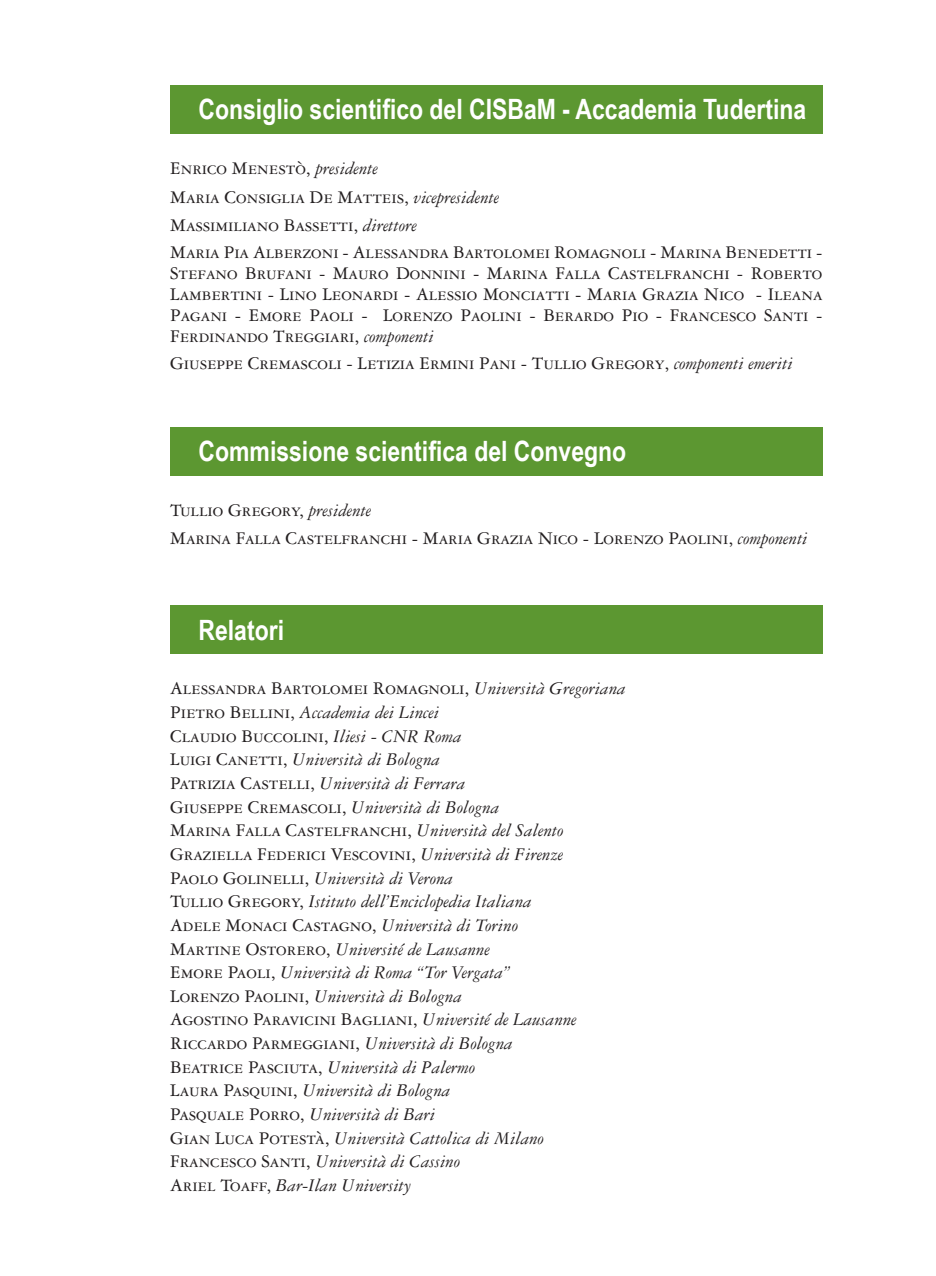
<style>
.page{position:relative;width:936px;height:1276px;background:#fff}
.page>*{position:absolute;margin:0;border:0;box-sizing:border-box;transform-origin:0 0}
.t1{font:700 28px "Arial Narrow";color:#fff}
.t2{font:19px/21px "Garamond 3 LT Std";color:#231f20;text-align:justify}
.t3{font:italic 19px "Garamond 3 LT Std";color:#231f20}
.s1{font-style:italic}
.s2{font-style:normal}
</style>
<div class="page">
<div style="left:170px;top:85px;width:652px;height:48px;background:#5c9731"></div>
<div style="left:170px;top:427px;width:652px;height:48px;background:#5c9731"></div>
<div style="left:170px;top:606px;width:652px;height:48px;background:#5c9731"></div>
<p class="t1" style="left:198px;top:88px;width:609px">Consiglio scientifico del CISBaM - Accademia Tudertina</p>
<p class="t2" style="left:170px;top:158px;width:209px">Enrico Menestò, <span class="s1">presidente</span></p>
<p class="t2" style="left:170px;top:187px;width:330px">Maria Consiglia De Matteis, <span class="s1">vicepresidente</span></p>
<p class="t2" style="left:170px;top:215px;width:248px">Massimiliano Bassetti, <span class="s1">direttore</span></p>
<p class="t2" style="left:170px;top:242px;width:654px">Maria Pia Alberzoni - Alessandra Bartolomei Romagnoli - Marina Benedetti - Stefano Brufani - Mauro Donnini - Marina Falla Castelfranchi - Roberto Lambertini - Lino Leonardi - Alessio Monciatti - Maria Grazia Nico - Ileana Pagani - Emore Paoli - Lorenzo Paolini - Berardo Pio - Francesco Santi - Ferdinando Treggiari, <span class="s1">componenti</span></p>
<p class="t2" style="left:170px;top:352px;width:624px">Giuseppe Cremascoli - Letizia Ermini Pani - Tullio Gregory, <span class="s1">componenti emeriti</span></p>
<p class="t1" style="left:198px;top:430px;width:429px">Commissione scientifica del Convegno</p>
<p class="t2" style="left:170px;top:499px;width:202px">Tullio Gregory, <span class="s1">presidente</span></p>
<p class="t2" style="left:170px;top:528px;width:639px">Marina Falla Castelfranchi - Maria Grazia Nico - Lorenzo Paolini, <span class="s1">componenti</span></p>
<p class="t1" style="left:198px;top:609px;width:87px">Relatori</p>
<p class="t2" style="left:170px;top:678px;width:457px">Alessandra Bartolomei Romagnoli, <span class="s1">Università Gregoriana</span></p>
<p class="t3" style="left:170px;top:702px;width:270px"><span class="s2">Pietro Bellini,</span> Accademia dei Lincei</p>
<p class="t2" style="left:170px;top:725px;width:293px">Claudio Buccolini, <span class="s1">Iliesi - CNR Roma</span></p>
<p class="t3" style="left:170px;top:749px;width:271px"><span class="s2">Luigi Canetti,</span> Università di Bologna</p>
<p class="t3" style="left:170px;top:773px;width:296px"><span class="s2">Patrizia Castelli,</span> Università di Ferrara</p>
<p class="t2" style="left:170px;top:796px;width:330px">Giuseppe Cremascoli, <span class="s1">Università di Bologna</span></p>
<p class="t2" style="left:170px;top:820px;width:394px">Marina Falla Castelfranchi, <span class="s1">Università del Salento</span></p>
<p class="t2" style="left:170px;top:844px;width:394px">Graziella Federici Vescovini, <span class="s1">Università di Firenze</span></p>
<p class="t3" style="left:170px;top:868px;width:284px"><span class="s2">Paolo Golinelli,</span> Università di Verona</p>
<p class="t3" style="left:170px;top:891px;width:363px"><span class="s2">Tullio Gregory,</span> Istituto dell’Enciclopedia Italiana</p>
<p class="t2" style="left:170px;top:914px;width:349px">Adele Monaci Castagno, <span class="s1">Università di Torino</span></p>
<p class="t3" style="left:170px;top:938px;width:321px"><span class="s2">Martine Ostorero,</span> Université de Lausanne</p>
<p class="t3" style="left:170px;top:962px;width:342px"><span class="s2">Emore Paoli,</span> Università di Roma “Tor Vergata”</p>
<p class="t3" style="left:170px;top:986px;width:293px"><span class="s2">Lorenzo Paolini,</span> Università di Bologna</p>
<p class="t2" style="left:170px;top:1009px;width:408px">Agostino Paravicini Bagliani, <span class="s1">Université de Lausanne</span></p>
<p class="t2" style="left:170px;top:1033px;width:344px">Riccardo Parmeggiani, <span class="s1">Università di Bologna</span></p>
<p class="t3" style="left:170px;top:1057px;width:306px"><span class="s2">Beatrice Pasciuta,</span> Università di Palermo</p>
<p class="t3" style="left:170px;top:1080px;width:281px"><span class="s2">Laura Pasquini,</span> Università di Bologna</p>
<p class="t3" style="left:170px;top:1104px;width:266px"><span class="s2">Pasquale Porro,</span> Università di Bari</p>
<p class="t3" style="left:170px;top:1127px;width:375px"><span class="s2">Gian Luca Potestà,</span> Università Cattolica di Milano</p>
<p class="t3" style="left:170px;top:1151px;width:291px"><span class="s2">Francesco Santi,</span> Università di Cassino</p>
<p class="t3" style="left:170px;top:1175px;width:242px"><span class="s2">Ariel Toaff,</span> Bar-Ilan University</p>
</div>
